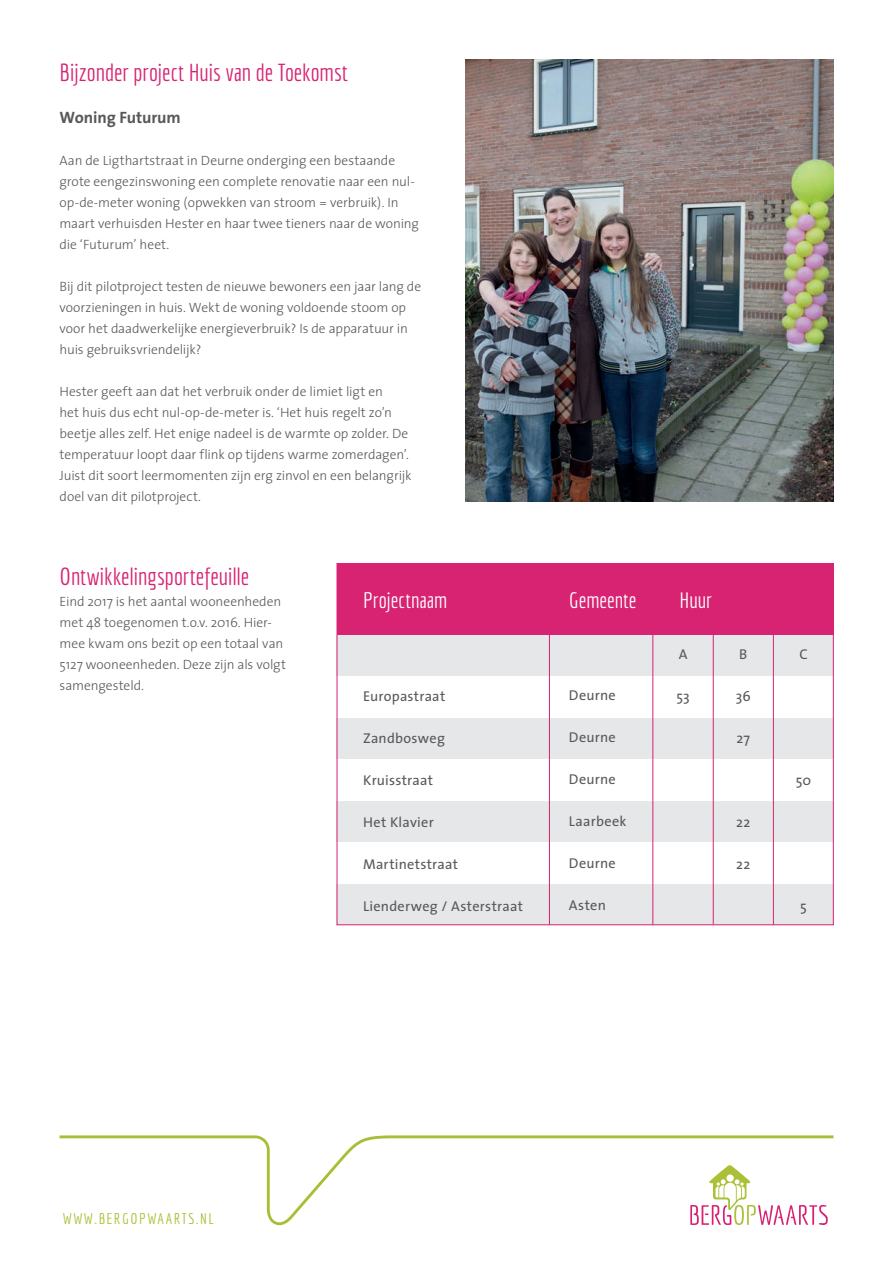
<style>
.page{position:relative;width:893px;height:1263px;background:#fff}
.page>*{position:absolute;margin:0;border:0;box-sizing:border-box;transform-origin:0 0}
.t1{font:24px "Economica";color:#d82373}
.t2{font:21.75px "Economica";color:#fff}
.t3{font:700 16.5px "The Sans";letter-spacing:-.01em;color:#57585a}
.t4{font:15px "Economica";letter-spacing:.1em;color:#acc037}
.t5{font:14.25px "The Sans";letter-spacing:.02em;color:#57585a}
.t6{font:300 13.5px/21px "The Sans";letter-spacing:-.005em;color:#57585a}
</style>
<div class="page">
<svg style="left:60px;top:1135px;width:773px;height:90px"></svg>
<svg style="left:690px;top:1165px;width:138px;height:60px"></svg>
<div style="left:337px;top:563px;width:496px;height:72px;background:#d82373"></div>
<div style="left:337px;top:635px;width:497px;height:41px;background:#e6e7e9"></div>
<div style="left:337px;top:800px;width:497px;height:42px;background:#e6e7e9"></div>
<div style="left:337px;top:718px;width:497px;height:41px;background:#e6e7e9"></div>
<div style="left:337px;top:883px;width:497px;height:42px;background:#e6e7e9"></div>
<div style="left:337px;top:842px;width:497px;height:42px;background:#fff"></div>
<hr style="left:549px;top:563px;width:1px;height:362px;background:#d82373">
<hr style="left:652px;top:563px;width:1px;height:362px;background:#d82373">
<hr style="left:713px;top:563px;width:1px;height:362px;background:#d82373">
<hr style="left:773px;top:563px;width:1px;height:362px;background:#d82373">
<img style="left:466px;top:60px;width:367px;height:441px">
<h1 class="t1" style="left:60px;top:58px;width:290px">Bijzonder project Huis van de Toekomst</h1>
<p class="t3" style="left:60px;top:103px;width:123px">Woning Futurum</p>
<p class="t6" style="left:60px;top:149px;width:361px">Aan de Ligthartstraat in Deurne onderging een bestaande grote eengezinswoning een complete renovatie naar een nul&shy;op-de-meter woning (opwekken van stroom = verbruik). In maart verhuisden Hester en haar twee tieners naar de woning die ‘Futurum’ heet.</p>
<p class="t6" style="left:60px;top:275px;width:363px">Bij dit pilotproject testen de nieuwe bewoners een jaar lang de voorzieningen in huis. Wekt de woning voldoende stoom op voor het daadwerkelijke energieverbruik? Is de apparatuur in huis gebruiksvriendelijk?</p>
<p class="t6" style="left:60px;top:380px;width:354px">Hester geeft aan dat het verbruik onder de limiet ligt en<br>het huis dus echt nul-op-de-meter is. ‘Het huis regelt zo’n beetje alles zelf. Het enige nadeel is de warmte op zolder. De temperatuur loopt daar flink op tijdens warme zomerdagen’.<br>Juist dit soort leermomenten zijn erg zinvol en een belangrijk doel van dit pilotproject.</p>
<h1 class="t1" style="left:60px;top:562px;width:191px">Ontwikkelingsportefeuille</h1>
<p class="t6" style="left:60px;top:590px;width:228px">Eind 2017 is het aantal wooneenheden met 48 toegenomen t.o.v. 2016. Hier&shy;mee kwam ons bezit op een totaal van<br>5127 wooneenheden. Deze zijn als volgt samengesteld.</p>
<h2 class="t2" style="left:363px;top:588px;width:86px">Projectnaam</h2>
<h2 class="t2" style="left:569px;top:588px;width:69px">Gemeente</h2>
<h2 class="t2" style="left:679px;top:588px;width:34px">Huur</h2>
<p class="t5" style="left:363px;top:684px;width:84px">Europastraat</p>
<p class="t5" style="left:363px;top:726px;width:83px">Zandbosweg</p>
<p class="t5" style="left:363px;top:768px;width:72px">Kruisstraat</p>
<p class="t5" style="left:363px;top:810px;width:72px">Het Klavier</p>
<p class="t5" style="left:363px;top:852px;width:97px">Martinetstraat</p>
<p class="t5" style="left:363px;top:894px;width:161px">Lienderweg / Asterstraat</p>
<p class="t5" style="left:679px;top:642px;width:10px">A</p>
<p class="t5" style="left:676px;top:684px;width:15px">53</p>
<p class="t5" style="left:569px;top:683px;width:48px">Deurne</p>
<p class="t5" style="left:569px;top:725px;width:48px">Deurne</p>
<p class="t5" style="left:569px;top:767px;width:48px">Deurne</p>
<p class="t5" style="left:569px;top:809px;width:59px">Laarbeek</p>
<p class="t5" style="left:569px;top:851px;width:48px">Deurne</p>
<p class="t5" style="left:569px;top:893px;width:38px">Asten</p>
<p class="t5" style="left:739px;top:642px;width:10px">B</p>
<p class="t5" style="left:736px;top:684px;width:17px">36</p>
<p class="t5" style="left:736px;top:726px;width:15px">27</p>
<p class="t5" style="left:736px;top:810px;width:16px">22</p>
<p class="t5" style="left:736px;top:852px;width:16px">22</p>
<p class="t5" style="left:799px;top:642px;width:10px">C</p>
<p class="t5" style="left:796px;top:768px;width:17px">50</p>
<p class="t5" style="left:800px;top:894px;width:8px">5</p>
<p class="t4" style="left:63px;top:1210px;width:153px">WWW.BERGOPWAARTS.NL</p>
</div>
